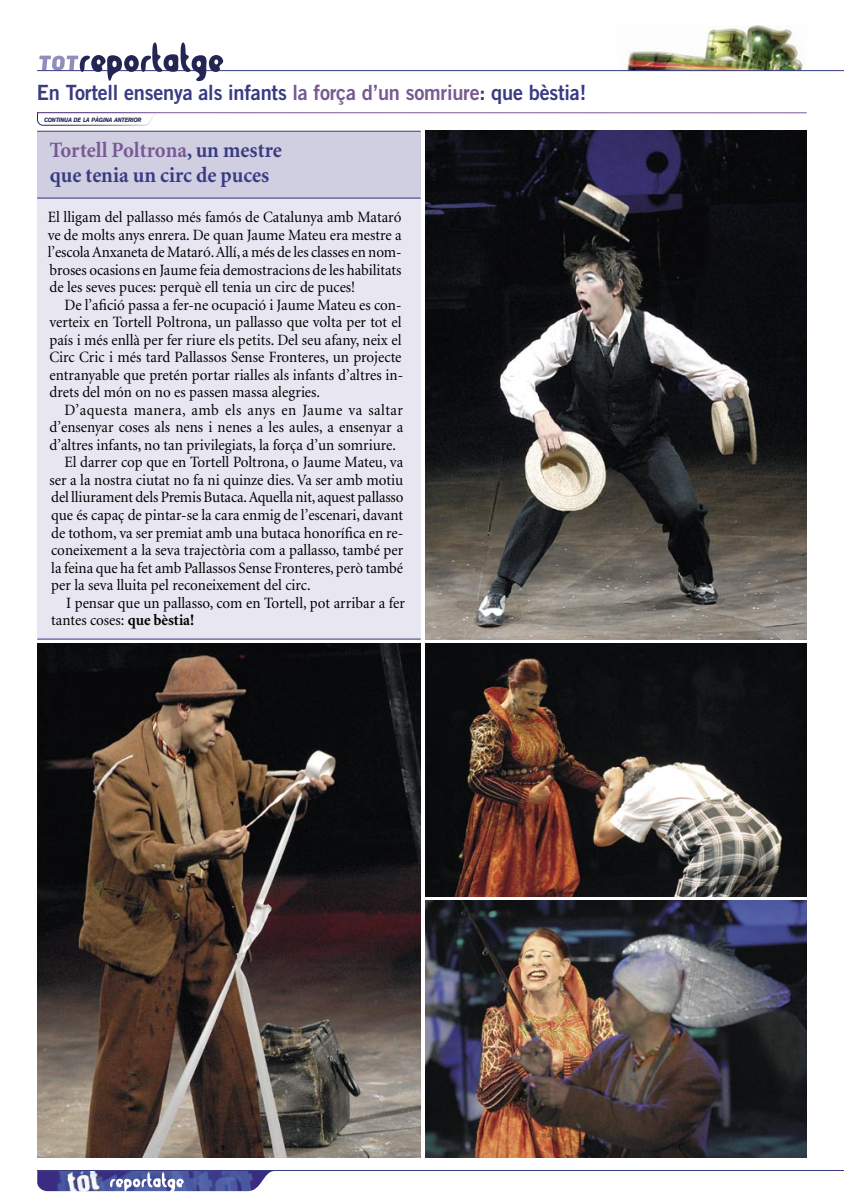
<style>
.page{position:relative;width:844px;height:1201px;background:#fff}
.page>*{position:absolute;margin:0;border:0;box-sizing:border-box;transform-origin:0 0}
.TITULAR_Minion_1col{font:700 21.88px/24.5px "Minion";color:#383b82;scale:.95 1}
.TITULAR_Trade_1_Cols{font:21px "Trade Gothic Bold Two";letter-spacing:-.01em;color:#383b82;scale:.95 1}
.TEXT_Minion{font:15.75px/17.5px "Minion";color:#000;text-align:justify;scale:.95 1}
.TEXT_Minion_1er{font:15.75px/17.5px "Minion";color:#000;text-align:justify;scale:.95 1}
.t1{font:italic 700 6.12px "Akzidenz Grotesk BE";letter-spacing:-.035em;color:#232552;scale:.9 1}
.s1{color:#785995}
.s2{font-weight:700}
</style>
<div class="page">
<svg style="left:37px;top:113px;width:121px;height:13px"></svg>
<div style="left:37px;top:135px;width:383px;height:504px;background:#e8e6f0"></div>
<div style="left:37px;top:131px;width:383px;height:67px;background:#d0cee1"></div>
<hr style="left:37px;top:198px;width:383px;height:1px;background:#383b82">
<hr style="left:37px;top:131px;width:383px;height:1px;background:#383b82">
<hr style="left:37px;top:638px;width:383px;height:1px;background:#383b82">
<img style="left:627px;top:26px;width:176px;height:44px">
<hr style="left:37px;top:70px;width:806px;height:1px;background:#383b82">
<hr style="left:37px;top:112px;width:769px;height:1px;background:#785995">
<svg style="left:39px;top:42px;width:184px;height:39px"></svg>
<img style="left:37px;top:1171px;width:237px;height:20px">
<hr style="left:37px;top:1170px;width:806px;height:1px;background:#383b82">
<svg style="left:110px;top:1172px;width:74px;height:20px"></svg>
<img style="left:425px;top:644px;width:381px;height:252px">
<img style="left:425px;top:131px;width:381px;height:508px">
<img style="left:37px;top:644px;width:383px;height:513px">
<img style="left:425px;top:900px;width:381px;height:257px">
<p class="TITULAR_Trade_1_Cols" style="left:37px;top:79px;width:579px">En Tortell ensenya als infants <span class="s1">la força d’un somriure</span>: que bèstia!</p>
<p class="t1" style="left:44px;top:116px;width:110px">CONTINUA DE LA PÀGINA ANTERIOR</p>
<p class="TITULAR_Minion_1col" style="left:50px;top:139px;width:246px"><span class="s1">Tortell Poltrona</span>, un mestre que tenia un circ de puces</p>
<p class="TEXT_Minion_1er" style="left:48px;top:209px;width:374px">El lligam del pallasso més famós de Catalunya amb Mataró ve de molts anys enrera. De quan Jaume Mateu era mestre a l’escola Anxaneta de Mataró. Allí, a més de les classes en nom&shy;broses ocasions en Jaume feia demostracions de les habilitats de les seves puces: perquè ell tenia un circ de puces!</p>
<p class="TEXT_Minion" style="left:49px;top:297px;width:374px;text-indent:15px">De l’afició passa a fer-ne ocupació i Jaume Mateu es con&shy;verteix en Tortell Poltrona, un pallasso que volta per tot el país i més enllà per fer riure els petits. Del seu afany, neix el Circ Cric i més tard Pallassos Sense Fronteres, un projecte entranyable que pretén portar rialles als infants d’altres in&shy;drets del món on no es passen massa alegries.</p>
<p class="TEXT_Minion" style="left:49px;top:402px;width:374px;text-indent:15px">D’aquesta manera, amb els anys en Jaume va saltar d’ensenyar coses als nens i nenes a les aules, a ensenyar a d’altres infants, no tan privilegiats, la força d’un somriure.</p>
<p class="TEXT_Minion" style="left:49px;top:454px;width:374px;text-indent:15px">El darrer cop que en Tortell Poltrona, o Jaume Mateu, va ser a la nostra ciutat no fa ni quinze dies. Va ser amb motiu del lliurament dels Premis Butaca. Aquella nit, aquest pallasso que és capaç de pintar-se la cara enmig de l’escenari, davant de tothom, va ser premiat amb una butaca honorífica en re&shy;coneixement a la seva trajectòria com a pallasso, també per la feina que ha fet amb Pallassos Sense Fronteres, però també per la seva lluita pel reconeixement del circ.</p>
<p class="TEXT_Minion" style="left:51px;top:594px;width:374px;text-indent:15px">I pensar que un pallasso, com en Tortell, pot arribar a fer tantes coses: <span class="s2">que bèstia!</span></p>
</div>
